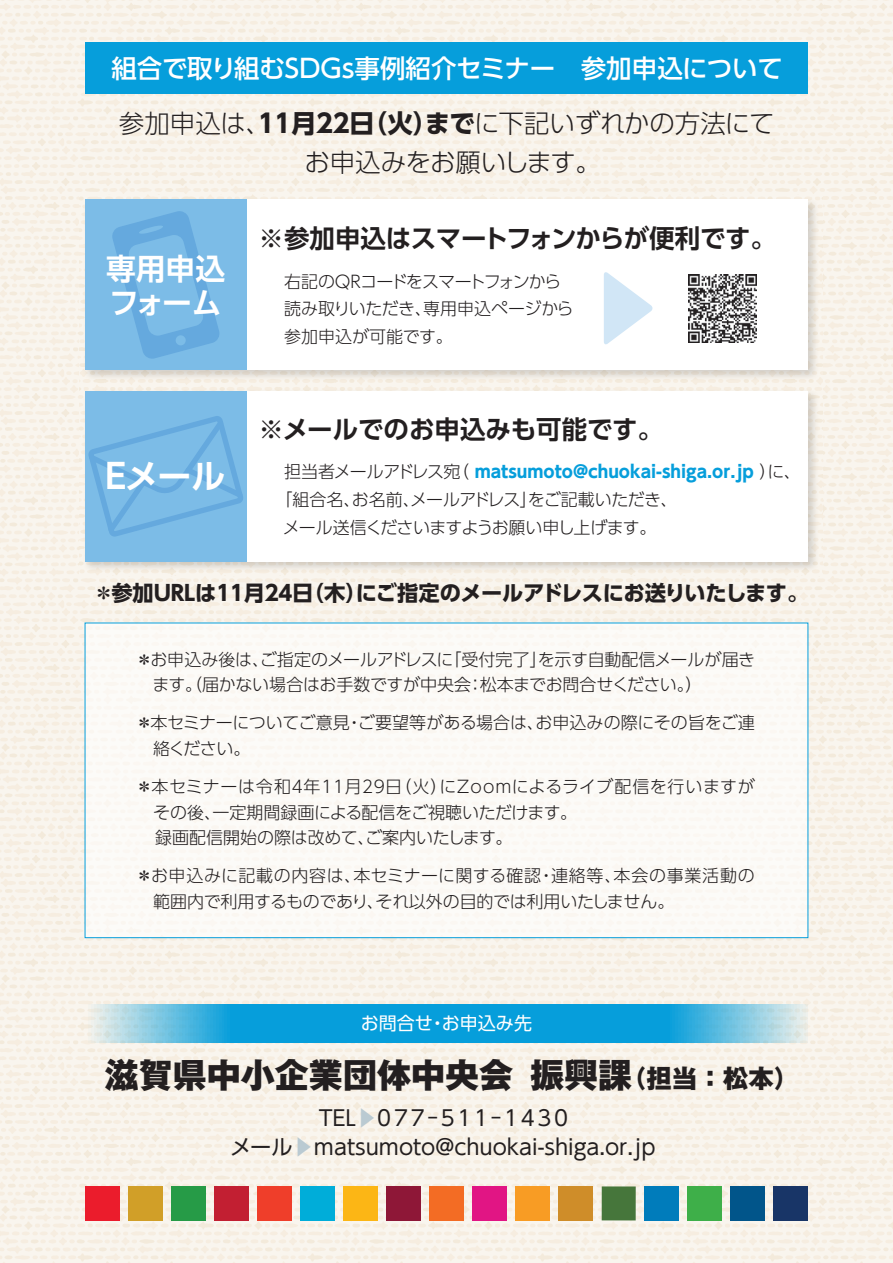
<style>
.page{position:relative;width:893px;height:1263px;background:#fff}
.page>*{position:absolute;margin:0;border:0;box-sizing:border-box;transform-origin:0 0}
.t1{font:800 34.05px "Gothic MB101 Pr 6";color:#231f20}
.t2{font:700 34.05px "UD Shin Go Pr 6 De";color:#fff}
.t3{font:700 29.7px/34px "UD Shin Go Pr 6 De";letter-spacing:-.005em;color:#fff}
.t4{font:500 25.5px/55.7px "UD Shin Go Pr 6";letter-spacing:-.01em;color:#fff}
.t5{font:700 25.5px "UD Shin Go Pr 6 De";letter-spacing:-.01em;color:#231f20}
.t6{font:300 25.5px "UD Shin Go Pr 6";letter-spacing:-.01em;color:#231f20}
.t7{font:700 25.5px "UD Shin Go Pr 6";color:#231f20}
.t8{font:800 25.5px "Gothic MB101 Pr 6";color:#231f20}
.t9{font:700 21.3px "UD Shin Go Pr 6";letter-spacing:-.035em;color:#231f20}
.t10{font:21.3px/29.7px "UD Shin Go Pr 6";color:#231f20}
.t11{font:21.3px "UD Shin Go Pr 6";letter-spacing:.125em;color:#231f20}
.t12{font:18px "UD Shin Go Pr 6";color:#fff}
.t13{font:300 16.95px/25.5px "UD Shin Go Pr 6";letter-spacing:-.01em;color:#231f20}
.t14{font:300 16.95px/25.5px "UD Shin Go Pr 6";letter-spacing:-.03em;color:#231f20}
.t15{font:700 16.95px "UD Shin Go Pr 6";color:#069edb}
.t16{font:300 16.95px/27.6px "UD Shin Go Pr 6";letter-spacing:-.035em;color:#231f20}
.t17{font:300 16.95px/27.6px "UD Shin Go Pr 6";letter-spacing:-.05em;color:#231f20}
.t18{font:300 16.95px "UD Shin Go Pr 6";letter-spacing:.03em;color:#231f20}
.t19{font:300 16.95px "UD Shin Go Pr 6";letter-spacing:.045em;color:#231f20}
.s1{font-weight:700;color:#231f20}
.s2{font-weight:300;color:#231f20}
.s3{font-weight:700}
.s4{color:#bacad2}
</style>
<div class="page">
<div style="left:0;top:0;width:893px;height:1263px;background:linear-gradient(to right,#f5f1e8,#f5f1e8)"></div>
<img style="left:80px;top:194px;width:742px;height:190px">
<div style="left:85px;top:200px;width:723px;height:170px;background:#fff"></div>
<img style="left:80px;top:386px;width:742px;height:189px">
<div style="left:85px;top:391px;width:723px;height:170px;background:#fff"></div>
<div style="left:85px;top:623px;width:723px;height:315px;background:#fcfbf8"></div>
<svg style="left:85px;top:1004px;width:723px;height:38px;background:#35aedd"></svg>
<div style="left:85px;top:43px;width:723px;height:51px;background:#069edb"></div>
<div style="left:85px;top:200px;width:162px;height:170px;background:#7cbce7"></div>
<div style="left:85px;top:391px;width:162px;height:170px;background:#7cbce7"></div>
<div style="left:85px;top:1186px;width:34px;height:34px;background:#eb1c2c"></div>
<div style="left:128px;top:1186px;width:34px;height:34px;background:#d19f28"></div>
<div style="left:171px;top:1186px;width:34px;height:34px;background:#269b47"></div>
<div style="left:214px;top:1186px;width:34px;height:34px;background:#c21f32"></div>
<div style="left:257px;top:1186px;width:34px;height:34px;background:#ef3e2a"></div>
<div style="left:300px;top:1186px;width:34px;height:34px;background:#00add9"></div>
<div style="left:343px;top:1186px;width:34px;height:34px;background:#fcb615"></div>
<div style="left:386px;top:1186px;width:34px;height:34px;background:#8e1737"></div>
<div style="left:429px;top:1186px;width:34px;height:34px;background:#f36c24"></div>
<div style="left:472px;top:1186px;width:35px;height:34px;background:#e11584"></div>
<div style="left:516px;top:1186px;width:34px;height:34px;background:#f89c24"></div>
<div style="left:559px;top:1186px;width:34px;height:34px;background:#cf8d29"></div>
<div style="left:602px;top:1186px;width:34px;height:34px;background:#46763b"></div>
<div style="left:645px;top:1186px;width:34px;height:34px;background:#007cbb"></div>
<div style="left:688px;top:1186px;width:34px;height:34px;background:#3eaf49"></div>
<div style="left:731px;top:1186px;width:34px;height:34px;background:#01558a"></div>
<div style="left:774px;top:1186px;width:34px;height:34px;background:#183567"></div>
<svg style="left:112px;top:211px;width:107px;height:148px"></svg>
<svg style="left:88px;top:416px;width:155px;height:121px"></svg>
<svg style="left:604px;top:272px;width:48px;height:72px"></svg>
<img style="left:689px;top:274px;width:68px;height:68px">
<h3 class="t4" style="left:425px;top:39px;width:360px;text-indent:-314px">組合で取り組むSDGｓ事例紹介セミナー　参加申込について<span class="s1">まで</span><span class="s2">に下記いずれかの方法にて</span></h3>
<h3 class="t7" style="left:349px;top:103px;width:91px">（日火）</h3>
<h3 class="t6" style="left:119px;top:103px;width:178px">参加申込は<span class="s3">１１</span></h3>
<h3 class="t7" style="left:291px;top:103px;width:27px">月</h3>
<h3 class="t7" style="left:312px;top:103px;width:43px">２２</h3>
<h3 class="t6" style="left:245px;top:103px;width:27px">、</h3>
<h2 class="t3" style="left:106px;top:251px;width:121px">専用申込フォーム</h2>
<h1 class="t2" style="left:99px;top:448px;width:128px">Ｅメール</h1>
<h3 class="t6" style="left:304px;top:141px;width:298px">お申込みをお願いします。</h3>
<h3 class="t5" style="left:258px;top:218px;width:519px">※参加申込はスマートフォンからが便利です。</h3>
<p class="t17" style="left:423px;top:267px;width:152px;text-indent:-139px">右記のＱＲコードをスマートフォンから専用申込ページから</p>
<p class="t13" style="left:284px;top:294px;width:170px;line-height:27.6px">読み取りいただき、参加申込が可能です。</p>
<h3 class="t5" style="left:258px;top:409px;width:406px">※メールでのお申込みも可能です。</h3>
<p class="t15" style="left:452px;top:458px;width:326px"><span class="s2">（</span> matsumoto@chuokai-shiga.or.jp <span class="s2">）</span></p>
<p class="t14" style="left:352px;top:458px;width:327px;line-height:27.6px;text-indent:-68px">担当者メールアドレス宛<br>お名前メールアドレスをご記載いただき、</p>
<p class="t13" style="left:767px;top:459px;width:35px">に、</p>
<p class="t16" style="left:283px;top:485px;width:375px;text-indent:-7px">「組合名、<br>メール送信くださいますようお願い申し上げます。</p>
<p class="t13" style="left:520px;top:486px;width:19px">」</p>
<p class="t13" style="left:403px;top:486px;width:19px">、</p>
<p class="t9" style="left:356px;top:576px;width:454px">にご指定のメールアドレスにお送りいたします。</p>
<p class="t9" style="left:93px;top:576px;width:125px">＊参加ＵＲＬは</p>
<p class="t9" style="left:292px;top:576px;width:76px">（日木）</p>
<p class="t9" style="left:244px;top:576px;width:23px">月</p>
<p class="t9" style="left:261px;top:576px;width:36px">２４</p>
<p class="t9" style="left:213px;top:576px;width:36px">１１</p>
<p class="t13" style="left:538px;top:646px;width:219px">を示す自動配信メールが届き</p>
<p class="t13" style="left:136px;top:646px;width:319px">＊お申込み後はご指定のメールアドレスに</p>
<p class="t13" style="left:444px;top:646px;width:104px">「受付完了」</p>
<p class="t13" style="left:252px;top:646px;width:19px">、</p>
<p class="t13" style="left:152px;top:671px;width:320px">ます。（届かない場合はお手数ですが中央会</p>
<p class="t14" style="left:480px;top:671px;width:224px">松本までお問合せください (。</p>
<p class="t13" style="left:467px;top:671px;width:19px">：</p>
<p class="t13" style="left:358px;top:710px;width:187px">ご要望等がある場合は、</p>
<p class="t14" style="left:153px;top:710px;width:198px;text-indent:-17px">＊本セミナーについてご意見絡ください。</p>
<p class="t13" style="left:535px;top:710px;width:221px">お申込みの際にその旨をご連</p>
<p class="t13" style="left:346px;top:710px;width:19px">・</p>
<p class="t18" style="left:439px;top:773px;width:317px">にZoomによるライブ配信を行いますが</p>
<p class="t13" style="left:359px;top:773px;width:90px">２９（日 火）</p>
<p class="t13" style="left:213px;top:773px;width:366px;text-indent:-77px">＊本セミナーは令和４年１１月<br>一定期間録画による配信をご視聴いただけます。</p>
<p class="t13" style="left:138px;top:799px;width:376px;text-indent:15px">その後、<br>　録画配信開始の際は改めてご案内いたします。</p>
<p class="t13" style="left:357px;top:824px;width:19px">、</p>
<p class="t13" style="left:551px;top:863px;width:72px">連絡等、</p>
<p class="t19" style="left:614px;top:862px;width:143px">本会の事業活動の</p>
<p class="t13" style="left:153px;top:863px;width:523px;text-indent:-17px">＊お申込みに記載の内容は、<br>範囲内で利用するものでありそれ以外の目的では利用いたしません。</p>
<p class="t13" style="left:353px;top:863px;width:189px">本セミナーに関する確認</p>
<p class="t13" style="left:538px;top:863px;width:19px">・</p>
<p class="t13" style="left:367px;top:888px;width:19px">、</p>
<p class="t12" style="left:361px;top:1008px;width:74px">お問合せ</p>
<p class="t12" style="left:442px;top:1008px;width:92px">お申込み先</p>
<p class="t12" style="left:428px;top:1008px;width:20px">・</p>
<h1 class="t1" style="left:105px;top:1047px;width:410px">滋賀県中小企業団体中央会</h1>
<h1 class="t1" style="left:530px;top:1047px;width:104px">振興課</h1>
<h3 class="t8" style="left:621px;top:1057px;width:180px">（担当：松本(</h3>
<p class="t11" style="left:356px;top:1100px;width:214px"><span class="s4">▶</span>077-511-1430</p>
<p class="t10" style="left:230px;top:1102px;width:427px;text-indent:85px">ＴＥＬ<br>メール<span class="s4">▶</span>matsumoto@chuokai-shiga.or.jp</p>
</div>
